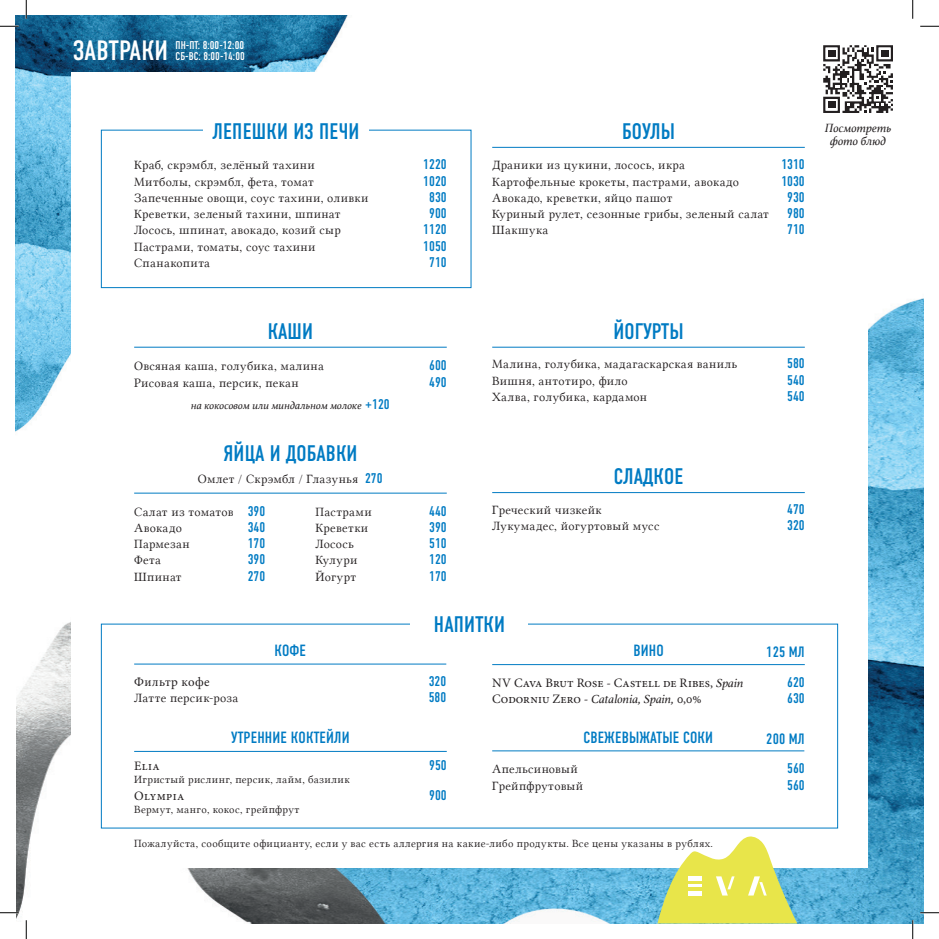
<style>
.page{position:relative;width:939px;height:939px;background:#fff}
.page>*{position:absolute;margin:0;border:0;box-sizing:border-box;transform-origin:0 0}
.t1{font:28px "DIN Condensed";letter-spacing:.01em;color:#fff}
.t2{font:22.5px "DIN Condensed";letter-spacing:.01em;color:#007bc3}
.t3{font:16.25px "DIN Condensed";letter-spacing:.01em;color:#007bc3}
.t4{font:15px "DIN Condensed";letter-spacing:.01em;color:#007bc3}
.t5{font:14px "DIN Condensed";color:#007bc3}
.t6{font:12.88px "Lin Libertine Display Capitals";letter-spacing:.025em;color:#231f20}
.t7{font:12.88px "Minion Pro";letter-spacing:.01em;color:#231f20}
.t8{font:12.88px "Minion Pro";letter-spacing:.035em;color:#231f20}
.t9{font:italic 12.5px/13.8px "Athelas";color:#231f20;text-align:center}
.t10{font:11.25px "Lin Libertine Display Capitals";letter-spacing:.035em;color:#231f20}
.t11{font:italic 11.25px "Athelas";color:#231f20}
.t12{font:11.25px "DIN Condensed";color:#fff}
.s1{font-family:"DIN Condensed";font-style:normal;font-size:14px;color:#007bc3}
.s2{font-family:"DIN Condensed";font-size:14px;color:#007bc3}
.s3{font-family:"Athelas";font-style:italic;font-size:12.5px}
</style>
<div class="page">
<img style="left:17px;top:298px;width:906px;height:625px">
<img style="left:16px;top:16px;width:332px;height:486px">
<div style="left:71px;top:72px;width:796px;height:795px;background:#fff"></div>
<hr style="left:134px;top:493px;width:312px;height:1px;background:#007bc3">
<hr style="left:492px;top:492px;width:312px;height:1px;background:#007bc3">
<hr style="left:492px;top:347px;width:312px;height:1px;background:#007bc3">
<hr style="left:134px;top:347px;width:312px;height:1px;background:#007bc3">
<hr style="left:492px;top:147px;width:312px;height:1px;background:#007bc3">
<div style="left:101px;top:130px;width:370px;height:158px;border:1px solid #007bc3"></div>
<div style="left:203px;top:125px;width:166px;height:15px;background:#fff"></div>
<svg style="left:823px;top:45px;width:69px;height:68px"></svg>
<div style="left:880px;top:50px;width:8px;height:7px;background:#231f20"></div>
<div style="left:827px;top:50px;width:8px;height:7px;background:#231f20"></div>
<div style="left:827px;top:101px;width:8px;height:7px;background:#231f20"></div>
<hr style="left:134px;top:663px;width:312px;height:1px;background:#007bc3">
<hr style="left:492px;top:664px;width:312px;height:1px;background:#007bc3">
<hr style="left:492px;top:750px;width:312px;height:1px;background:#007bc3">
<hr style="left:134px;top:751px;width:312px;height:1px;background:#007bc3">
<svg style="left:657px;top:836px;width:140px;height:87px"></svg>
<svg style="left:0;top:25px;width:19px;height:2px"></svg>
<svg style="left:920px;top:25px;width:18px;height:2px"></svg>
<svg style="left:0;top:911px;width:19px;height:2px"></svg>
<svg style="left:920px;top:911px;width:18px;height:2px"></svg>
<svg style="left:25px;top:0;width:2px;height:19px"></svg>
<svg style="left:25px;top:920px;width:2px;height:18px"></svg>
<svg style="left:912px;top:0;width:1px;height:19px"></svg>
<svg style="left:911px;top:920px;width:2px;height:18px"></svg>
<p class="t1" style="left:73px;top:35px;width:96px">ЗАВТРАКИ</p>
<p class="t12" style="left:176px;top:38px;width:70px">ПН-ПТ: 8:00-12:00</p>
<p class="t12" style="left:176px;top:50px;width:71px">СБ-ВС: 8:00-14:00</p>
<p class="t2" style="left:213px;top:119px;width:148px">ЛЕПЕШКИ ИЗ ПЕЧИ</p>
<p class="t9" style="left:824px;top:120px;width:68px">Посмотреть фото блюд</p>
<p class="t2" style="left:622px;top:119px;width:54px">БОУЛЫ</p>
<p class="t6" style="left:492px;top:158px;width:194px">Драники из цукини, лосось, икра</p>
<p class="t5" style="left:781px;top:157px;width:25px">1310</p>
<p class="t6" style="left:492px;top:174px;width:248px">Картофельные крокеты, пастрами, авокадо</p>
<p class="t5" style="left:781px;top:173px;width:25px">1030</p>
<p class="t6" style="left:492px;top:190px;width:182px">Авокадо, креветки, яйцо пашот</p>
<p class="t5" style="left:787px;top:189px;width:19px">930</p>
<p class="t6" style="left:492px;top:206px;width:278px">Куриный рулет, сезонные грибы, зеленый салат</p>
<p class="t5" style="left:787px;top:205px;width:19px">980</p>
<p class="t6" style="left:492px;top:223px;width:58px">Шакшука</p>
<p class="t5" style="left:787px;top:222px;width:19px">710</p>
<p class="t6" style="left:134px;top:158px;width:182px">Краб, скрэмбл, зелёный тахини</p>
<p class="t5" style="left:423px;top:157px;width:25px">1220</p>
<p class="t6" style="left:134px;top:174px;width:181px">Митболы, скрэмбл, фета, томат</p>
<p class="t5" style="left:423px;top:173px;width:25px">1020</p>
<p class="t6" style="left:134px;top:190px;width:236px">Запеченные овощи, соус тахини, оливки</p>
<p class="t5" style="left:429px;top:189px;width:19px">830</p>
<p class="t6" style="left:134px;top:206px;width:208px">Креветки, зеленый тахини, шпинат</p>
<p class="t5" style="left:429px;top:205px;width:19px">900</p>
<p class="t6" style="left:134px;top:223px;width:208px">Лосось, шпинат, авокадо, козий сыр</p>
<p class="t5" style="left:423px;top:222px;width:25px">1120</p>
<p class="t6" style="left:134px;top:239px;width:183px">Пастрами, томаты, соус тахини</p>
<p class="t5" style="left:423px;top:238px;width:25px">1050</p>
<p class="t6" style="left:134px;top:255px;width:77px">Спанакопита</p>
<p class="t5" style="left:429px;top:254px;width:19px">710</p>
<p class="t2" style="left:268px;top:319px;width:47px">КАШИ</p>
<p class="t6" style="left:134px;top:359px;width:191px">Овсяная каша, голубика, малина</p>
<p class="t5" style="left:429px;top:358px;width:19px">600</p>
<p class="t6" style="left:134px;top:375px;width:166px">Рисовая каша, персик, пекан</p>
<p class="t5" style="left:429px;top:374px;width:19px">490</p>
<p class="t11" style="left:191px;top:396px;width:200px">на кокосовом или миндальном молоке <span class="s1">+120</span></p>
<p class="t2" style="left:223px;top:440px;width:136px">ЯЙЦА И ДОБАВКИ</p>
<p class="t6" style="left:198px;top:471px;width:186px">Омлет / Скрэмбл / Глазунья <span class="s2">270</span></p>
<p class="t6" style="left:134px;top:504px;width:133px">Салат из томатов <span class="s2">390</span></p>
<p class="t6" style="left:134px;top:520px;width:49px">Авокадо</p>
<p class="t5" style="left:248px;top:519px;width:19px">340</p>
<p class="t6" style="left:134px;top:536px;width:57px">Пармезан</p>
<p class="t5" style="left:248px;top:535px;width:19px">170</p>
<p class="t6" style="left:134px;top:552px;width:28px">Фета</p>
<p class="t5" style="left:248px;top:551px;width:19px">390</p>
<p class="t6" style="left:134px;top:569px;width:49px">Шпинат</p>
<p class="t5" style="left:248px;top:568px;width:19px">270</p>
<p class="t6" style="left:315px;top:504px;width:58px">Пастрами</p>
<p class="t5" style="left:429px;top:503px;width:19px">440</p>
<p class="t6" style="left:315px;top:520px;width:54px">Креветки</p>
<p class="t5" style="left:429px;top:519px;width:19px">390</p>
<p class="t6" style="left:315px;top:536px;width:40px">Лосось</p>
<p class="t5" style="left:429px;top:535px;width:19px">510</p>
<p class="t6" style="left:315px;top:552px;width:43px">Кулури</p>
<p class="t5" style="left:429px;top:551px;width:19px">120</p>
<p class="t6" style="left:315px;top:569px;width:42px">Йогурт</p>
<p class="t5" style="left:429px;top:568px;width:19px">170</p>
<p class="t2" style="left:613px;top:319px;width:72px">ЙОГУРТЫ</p>
<p class="t6" style="left:492px;top:357px;width:246px">Малина, голубика, мадагаскарская ваниль</p>
<p class="t5" style="left:787px;top:356px;width:19px">580</p>
<p class="t6" style="left:492px;top:373px;width:137px">Вишня, антотиро, фило</p>
<p class="t5" style="left:787px;top:372px;width:19px">540</p>
<p class="t6" style="left:492px;top:389px;width:156px">Халва, голубика, кардамон</p>
<p class="t5" style="left:787px;top:388px;width:19px">540</p>
<p class="t2" style="left:613px;top:464px;width:71px">СЛАДКОЕ</p>
<p class="t6" style="left:492px;top:502px;width:111px">Греческий чизкейк</p>
<p class="t5" style="left:787px;top:501px;width:19px">470</p>
<p class="t6" style="left:492px;top:518px;width:169px">Лукумадес, йогуртовый мусс</p>
<p class="t5" style="left:787px;top:517px;width:19px">320</p>
<p class="t3" style="left:274px;top:641px;width:33px">КОФЕ</p>
<p class="t2" style="left:434px;top:611px;width:73px">НАПИТКИ</p>
<p class="t3" style="left:633px;top:641px;width:32px">ВИНО</p>
<p class="t4" style="left:766px;top:643px;width:40px">125 МЛ</p>
<p class="t8" style="left:134px;top:673px;width:77px">Фильтр кофе</p>
<p class="t5" style="left:428px;top:673px;width:19px">320</p>
<p class="t6" style="left:134px;top:690px;width:106px">Латте персик-роза</p>
<p class="t5" style="left:428px;top:689px;width:19px">580</p>
<p class="t7" style="left:492px;top:673px;width:253px">NV Cava Brut Rose - Castell de Ribes, <span class="s3">Spain</span></p>
<p class="t5" style="left:787px;top:673px;width:19px">620</p>
<p class="t7" style="left:492px;top:690px;width:211px">Codorniu Zero - <span class="s3">Catalonia, Spain,</span> 0,0%</p>
<p class="t5" style="left:787px;top:690px;width:19px">630</p>
<p class="t3" style="left:231px;top:728px;width:120px">УТРЕННИЕ КОКТЕЙЛИ</p>
<p class="t3" style="left:583px;top:728px;width:131px">СВЕЖЕВЫЖАТЫЕ СОКИ</p>
<p class="t4" style="left:766px;top:730px;width:40px">200 МЛ</p>
<p class="t7" style="left:134px;top:757px;width:27px">Elia</p>
<p class="t5" style="left:429px;top:757px;width:19px">950</p>
<p class="t10" style="left:134px;top:772px;width:217px">Игристый рислинг, персик, лайм, базилик</p>
<p class="t7" style="left:134px;top:787px;width:52px">Olympia</p>
<p class="t5" style="left:429px;top:787px;width:19px">900</p>
<p class="t10" style="left:134px;top:802px;width:167px">Вермут, манго, кокос, грейпфрут</p>
<p class="t6" style="left:492px;top:760px;width:87px">Апельсиновый</p>
<p class="t5" style="left:787px;top:759px;width:19px">560</p>
<p class="t6" style="left:492px;top:778px;width:92px">Грейпфрутовый</p>
<p class="t5" style="left:787px;top:777px;width:19px">560</p>
<p class="t10" style="left:134px;top:837px;width:580px">Пожалуйста, сообщите официанту, если у вас есть аллергия на какие-либо продукты. Все цены указаны в рублях.</p>
</div>
